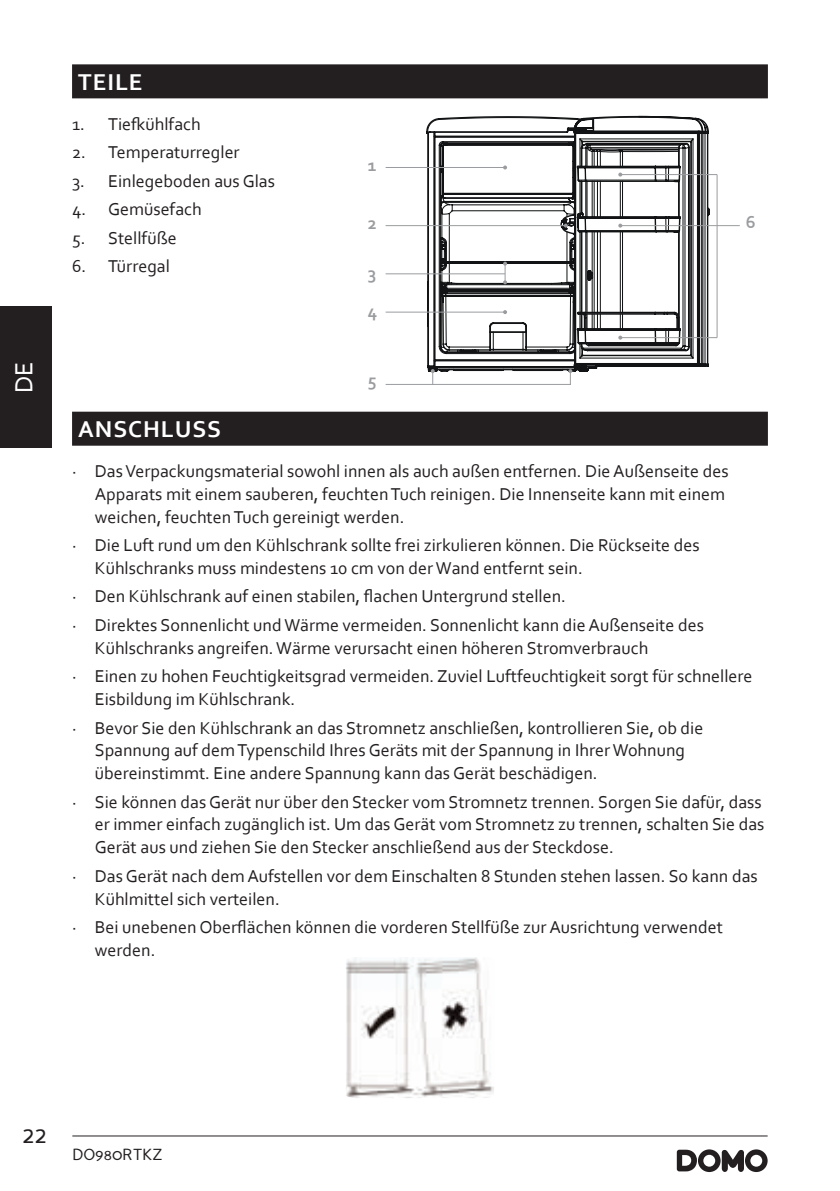
<style>
.page{position:relative;width:840px;height:1191px;background:#fff}
.page>*{position:absolute;margin:0;border:0;box-sizing:border-box;transform-origin:0 0}
.t1{font:26px "Corbel";color:#fff}
.t2{font:700 24px "Corbel";letter-spacing:.04em;color:#fff}
.t3{font:24px "Perspective Sans";color:#231f20}
.t4{font:18px/22.8px "Corbel";color:#231f20}
.t5{font:700 18px/38.2px "Corbel";color:#9a9c9f}
.t6{font:16px "Perspective Sans";color:#231f20}
</style>
<div class="page">
<hr style="left:72px;top:1135px;width:695px;height:1px;background:#231f20">
<svg style="left:676px;top:1149px;width:91px;height:23px"></svg>
<div style="left:0;top:306px;width:51px;height:142px;background:#231f20"></div>
<div style="left:72px;top:64px;width:695px;height:34px;background:#231f20"></div>
<div style="left:72px;top:412px;width:695px;height:34px;background:#231f20"></div>
<img style="left:346px;top:957px;width:148px;height:141px">
<svg style="left:425px;top:116px;width:284px;height:257px"></svg>
<hr style="left:385px;top:225px;width:180px;height:1px;background:#9a9c9f">
<svg style="left:563px;top:224px;width:4px;height:4px"></svg>
<hr style="left:620px;top:225px;width:119px;height:1px;background:#9a9c9f">
<svg style="left:618px;top:224px;width:4px;height:4px"></svg>
<hr style="left:620px;top:174px;width:96px;height:1px;background:#9a9c9f">
<svg style="left:618px;top:173px;width:4px;height:4px"></svg>
<hr style="left:620px;top:337px;width:96px;height:1px;background:#9a9c9f">
<svg style="left:618px;top:336px;width:4px;height:4px"></svg>
<hr style="left:385px;top:167px;width:120px;height:1px;background:#9a9c9f">
<svg style="left:503px;top:165px;width:4px;height:4px"></svg>
<hr style="left:385px;top:312px;width:120px;height:1px;background:#9a9c9f">
<svg style="left:503px;top:310px;width:4px;height:4px"></svg>
<hr style="left:385px;top:384px;width:185px;height:1px;background:#9a9c9f">
<hr style="left:385px;top:273px;width:120px;height:1px;background:#9a9c9f">
<svg style="left:503px;top:262px;width:4px;height:22px"></svg>
<hr style="left:716px;top:175px;width:1px;height:163px;background:#9a9c9f">
<svg style="left:430px;top:369px;width:4px;height:15px"></svg>
<svg style="left:568px;top:369px;width:4px;height:16px"></svg>
<h1 class="t1" style="left:11px;top:393px;width:33px;rotate:-90deg">DE</h1>
<h2 class="t2" style="left:78px;top:70px;width:66px">TEILE</h2>
<p class="t4" style="left:72px;top:113px;width:130px">1. Tiefkühlfach</p>
<p class="t4" style="left:72px;top:142px;width:169px">2. Temperaturregler</p>
<p class="t4" style="left:72px;top:170px;width:204px">3. Einlegeboden aus Glas</p>
<p class="t4" style="left:72px;top:199px;width:131px">4. Gemüsefach</p>
<p class="t4" style="left:72px;top:227px;width:106px">5. Stellfüße</p>
<p class="t4" style="left:72px;top:254px;width:99px">6. Türregal</p>
<p class="t5" style="left:367px;top:147px;width:10px">1</p>
<p class="t5" style="left:367px;top:205px;width:10px">2</p>
<p class="t5" style="left:367px;top:254px;width:11px">3<br>4</p>
<p class="t5" style="left:367px;top:362px;width:10px">5</p>
<p class="t5" style="left:745px;top:203px;width:11px">6</p>
<h2 class="t2" style="left:78px;top:417px;width:144px">ANSCHLUSS</h2>
<p class="t4" style="left:95px;top:460px;width:635px;text-indent:-23px">· Das Verpackungsmaterial sowohl innen als auch außen entfernen. Die Außenseite des<br>Apparats mit einem sauberen, feuchten Tuch reinigen. Die Innenseite kann mit einem weichen, feuchten Tuch gereinigt werden.</p>
<p class="t4" style="left:95px;top:534px;width:606px;text-indent:-23px">· Die Luft rund um den Kühlschrank sollte frei zirkulieren können. Die Rückseite des<br>Kühlschranks muss mindestens 10 cm von der Wand entfernt sein.</p>
<p class="t4" style="left:72px;top:583px;width:633px;line-height:28.4px">· Den Kühlschrank auf einen stabilen, flachen Untergrund stellen.<br>· Direktes Sonnenlicht und Wärme vermeiden. Sonnenlicht kann die Außenseite des</p>
<p class="t4" style="left:72px;top:633px;width:681px;line-height:28.4px;text-indent:23px">Kühlschranks angreifen. Wärme verursacht einen höheren Stromverbrauch<br>· Einen zu hohen Feuchtigkeitsgrad vermeiden. Zuviel Luftfeuchtigkeit sorgt für schnellere</p>
<p class="t4" style="left:72px;top:685px;width:632px;line-height:28.4px;text-indent:23px">Eisbildung im Kühlschrank.<br>· Bevor Sie den Kühlschrank an das Stromnetz anschließen, kontrollieren Sie, ob die</p>
<p class="t4" style="left:95px;top:738px;width:591px">Spannung auf dem Typenschild Ihres Geräts mit der Spannung in Ihrer Wohnung übereinstimmt. Eine andere Spannung kann das Gerät beschädigen.</p>
<p class="t4" style="left:95px;top:791px;width:670px;text-indent:-23px">· Sie können das Gerät nur über den Stecker vom Stromnetz trennen. Sorgen Sie dafür, dass er immer einfach zugänglich ist. Um das Gerät vom Stromnetz zu trennen, schalten Sie das<br>Gerät aus und ziehen Sie den Stecker anschließend aus der Steckdose.</p>
<p class="t4" style="left:95px;top:865px;width:664px;text-indent:-23px">· Das Gerät nach dem Aufstellen vor dem Einschalten 8 Stunden stehen lassen. So kann das<br>Kühlmittel sich verteilen.</p>
<p class="t4" style="left:95px;top:916px;width:629px;text-indent:-23px">· Bei unebenen Oberflächen können die vorderen Stellfüße zur Ausrichtung verwendet werden.</p>
<h2 class="t3" style="left:22px;top:1124px;width:26px">22</h2>
<p class="t6" style="left:72px;top:1148px;width:91px">DO980RTKZ</p>
</div>
